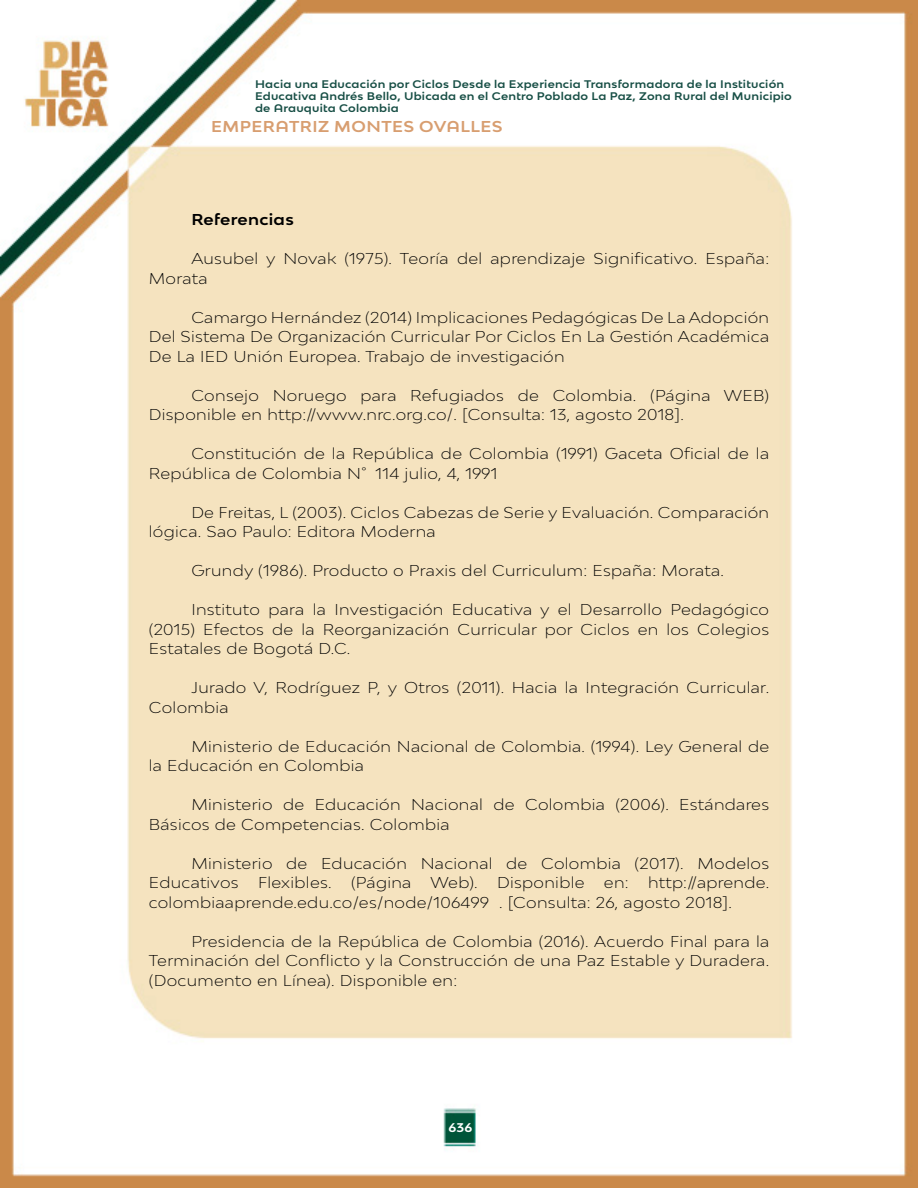
<style>
.page{position:relative;width:918px;height:1188px;background:#fff}
.page>*{position:absolute;margin:0;border:0;box-sizing:border-box;transform-origin:0 0}
.t1{font:300 expanded 15px/19.5px "Bw Modelica";letter-spacing:.02em;color:#000}
.t2{font:700 expanded 15px "Bw Modelica SS01";letter-spacing:.03em;color:#d89e70}
.t3{font:700 expanded 15px "Bw Modelica SS01";letter-spacing:.02em;color:#000}
.t4{font:700 expanded 12px "Bw Modelica SS01";color:#fff}
.t5{font:700 expanded 10.5px/12px "Bw Modelica SS01";letter-spacing:.02em;color:#184f46}
</style>
<div class="page">
<img style="left:0;top:0;width:918px;height:1188px">
<p class="t5" style="left:255px;top:78px;width:538px">Hacia una Educación por Ciclos Desde la Experiencia Transformadora de la Institución<br>Educativa Andrés Bello, Ubicada en el Centro Poblado La Paz, Zona Rural del Municipio de Arauquita Colombia</p>
<p class="t2" style="left:211px;top:117px;width:293px">EMPERATRIZ MONTES OVALLES</p>
<p class="t3" style="left:191px;top:210px;width:104px">Referencias</p>
<p class="t1" style="left:149px;top:249px;width:622px;text-indent:43px">Ausubel y Novak (1975). Teoría del aprendizaje Significativo. España:<br>Morata</p>
<p class="t1" style="left:149px;top:307px;width:622px;text-align:justify;text-indent:43px">Camargo Hernández (2014) Implicaciones Pedagógicas De La Adopción Del Sistema De Organización Curricular Por Ciclos En La Gestión Académica De La IED Unión Europea. Trabajo de investigación</p>
<p class="t1" style="left:149px;top:385px;width:622px;text-indent:43px">Consejo Noruego para Refugiados de Colombia. (Página WEB)<br>Disponible en http://www.nrc.org.co/. [Consulta: 13, agosto 2018].</p>
<p class="t1" style="left:149px;top:444px;width:622px;text-indent:43px">Constitución de la República de Colombia (1991) Gaceta Oficial de la<br>República de Colombia N˚ 114 julio, 4, 1991</p>
<p class="t1" style="left:149px;top:502px;width:622px;text-indent:43px">De Freitas, L (2003). Ciclos Cabezas de Serie y Evaluación. Comparación lógica. Sao Paulo: Editora Moderna</p>
<p class="t1" style="left:191px;top:561px;width:534px">Grundy (1986). Producto o Praxis del Curriculum: España: Morata.</p>
<p class="t1" style="left:149px;top:600px;width:622px;text-align:justify;text-indent:43px">Instituto para la Investigación Educativa y el Desarrollo Pedagógico (2015) Efectos de la Reorganización Curricular por Ciclos en los Colegios Estatales de Bogotá D.C.</p>
<p class="t1" style="left:149px;top:678px;width:622px;text-indent:43px">Jurado V, Rodríguez P, y Otros (2011). Hacia la Integración Curricular.<br>Colombia</p>
<p class="t1" style="left:149px;top:736px;width:622px;text-indent:43px">Ministerio de Educación Nacional de Colombia. (1994). Ley General de la Educación en Colombia</p>
<p class="t1" style="left:149px;top:795px;width:622px;text-indent:43px">Ministerio de Educación Nacional de Colombia (2006). Estándares<br>Básicos de Competencias. Colombia</p>
<p class="t1" style="left:149px;top:853px;width:622px;text-indent:43px">Ministerio de Educación Nacional de Colombia (2017). Modelos<br>Educativos</p>
<p class="t1" style="left:149px;top:873px;width:622px;text-indent:499px">http://aprende. colombiaaprende.edu.co/es/node/106499 . [Consulta: 26, agosto 2018].</p>
<p class="t1" style="left:149px;top:931px;width:622px;text-align:justify;text-indent:43px">Presidencia de la República de Colombia (2016). Acuerdo Final para la Terminación del Conflicto y la Construcción de una Paz Estable y Duradera. (Documento en Línea). Disponible en:</p>
<p class="t1" style="left:258px;top:873px;width:75px">Flexibles.</p>
<p class="t1" style="left:351px;top:873px;width:62px">(Página</p>
<p class="t1" style="left:430px;top:873px;width:49px">Web).</p>
<p class="t1" style="left:497px;top:873px;width:89px">Disponible</p>
<p class="t1" style="left:604px;top:873px;width:26px">en:</p>
<p class="t4" style="left:449px;top:1119px;width:25px">636</p>
</div>
